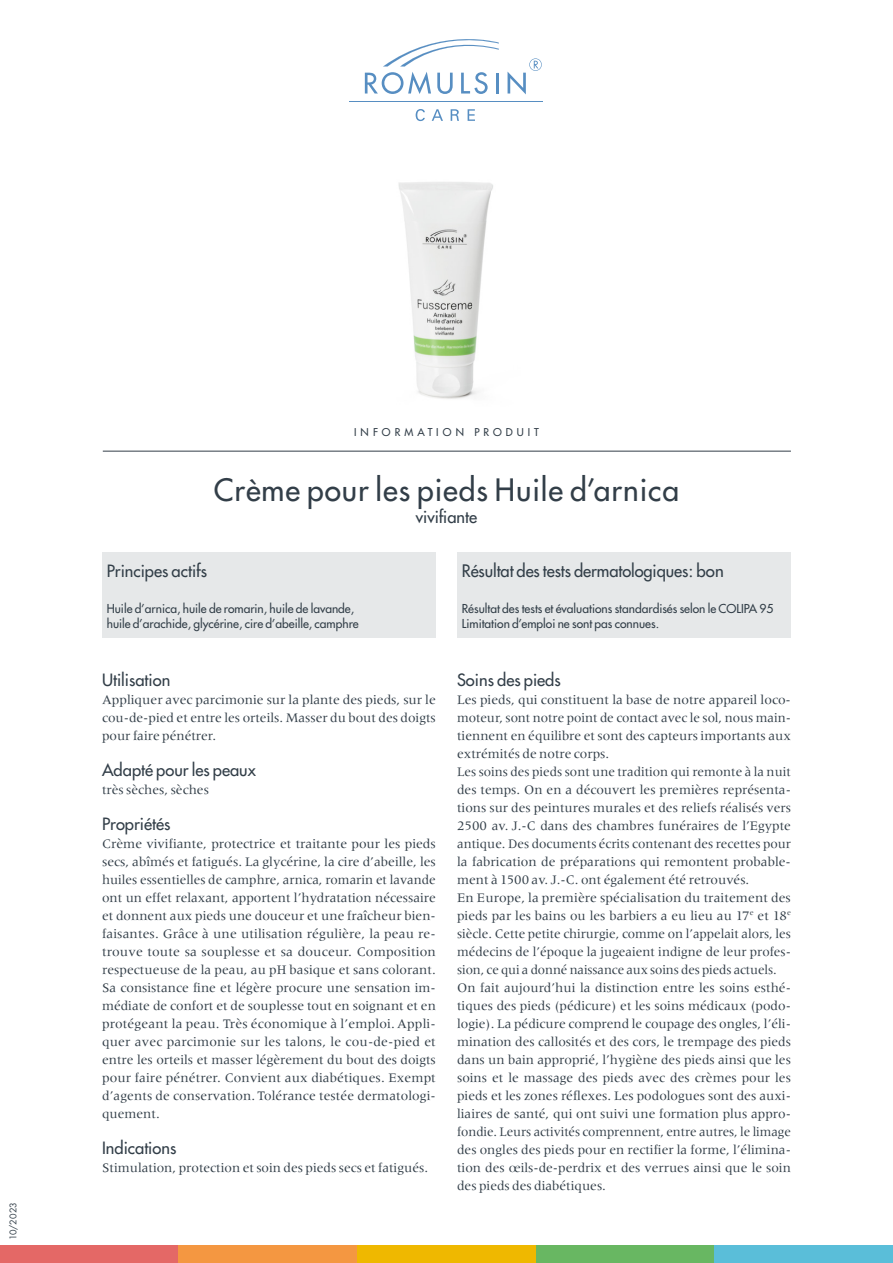
<style>
.page{position:relative;width:893px;height:1263px;background:#fff}
.page>*{position:absolute;margin:0;border:0;box-sizing:border-box;transform-origin:0 0}
.t1{font:500 30px "Futura Std";letter-spacing:.03em;color:#323e48}
.t2{font:500 16.8px "Futura Std";letter-spacing:-.005em;color:#323e48}
.t3{font:500 16.5px "Futura Std";color:#323e48}
.t4{font:13.5px/18px "Meridien";color:#323e48}
.t5{font:500 12px/15px "Futura Std";color:#323e48}
.t6{font:500 10.5px "Futura Std";letter-spacing:.39em;color:#323e48}
.t7{font:9px "Futura Std";color:#323e48}
.s1{font-size:17.25px}
</style>
<div class="page">
<div style="left:457px;top:553px;width:334px;height:85px;background:#e6e8e9"></div>
<div style="left:102px;top:553px;width:334px;height:85px;background:#e6e8e9"></div>
<hr style="left:103px;top:451px;width:688px;height:1px;background:#323e48">
<div style="left:0;top:1245px;width:179px;height:18px;background:#e46866"></div>
<div style="left:179px;top:1245px;width:178px;height:18px;background:#f49741"></div>
<div style="left:357px;top:1245px;width:179px;height:18px;background:#efb800"></div>
<div style="left:536px;top:1245px;width:178px;height:18px;background:#68b762"></div>
<div style="left:714px;top:1245px;width:179px;height:18px;background:#5abed9"></div>
<img style="left:398px;top:182px;width:95px;height:217px">
<svg style="left:416px;top:109px;width:59px;height:12px"></svg>
<hr style="left:350px;top:101px;width:193px;height:1px;background:#578ec2">
<svg style="left:365px;top:39px;width:134px;height:55px"></svg>
<svg style="left:508px;top:58px;width:34px;height:36px"></svg>
<p class="t7" style="left:7px;top:1240px;width:40px;rotate:-90deg">10/2023</p>
<p class="t6" style="left:354px;top:426px;width:186px">INFORMATION PRODUIT</p>
<h1 class="t1" style="left:214px;top:471px;width:467px">Crème pour les pieds Huile d’arnica</h1>
<p class="t3" style="left:416px;top:507px;width:63px">vivifiante</p>
<p class="t3" style="left:107px;top:561px;width:102px">Principes actifs</p>
<p class="t2" style="left:462px;top:561px;width:263px">Résultat des tests dermatologiques<span class="s1">:</span> bon</p>
<p class="t5" style="left:107px;top:601px;width:254px">Huile d’arnica, huile de romarin, huile de lavande, huile d’arachide, glycérine, cire d’abeille, camphre</p>
<p class="t5" style="left:462px;top:601px;width:313px">Résultat des tests et évaluations standardisés selon le COLIPA 95<br>Limitation d’emploi ne sont pas connues.</p>
<p class="t3" style="left:102px;top:669px;width:70px">Utilisation</p>
<p class="t4" style="left:102px;top:690px;width:335px;text-align:justify">Appliquer avec parcimonie sur la plante des pieds, sur le cou-de-pied et entre les orteils. Masser du bout des doigts pour faire pénétrer.</p>
<p class="t3" style="left:102px;top:759px;width:155px">Adapté pour les peaux</p>
<p class="t4" style="left:102px;top:780px;width:108px">très sèches, sèches</p>
<p class="t3" style="left:102px;top:813px;width:70px">Propriétés</p>
<p class="t4" style="left:102px;top:834px;width:335px">Crème vivifiante, protectrice et traitante pour les pieds secs, abîmés et fatigués. La glycérine, la cire d’abeille, les huiles essentielles de camphre, arnica, romarin et lavande ont un effet relaxant, apportent l’hydratation nécessaire et donnent aux pieds une douceur et une fraîcheur bien&shy;faisantes. Grâce à une utilisation régulière, la peau re&shy;trouve toute sa souplesse et sa douceur. Composition respectueuse de la peau, au pH basique et sans colorant.<br>Sa consistance fine et légère procure une sensation im&shy;médiate de confort et de souplesse tout en soignant et en protégeant la peau. Très économique à l’emploi. Appli&shy;quer avec parcimonie sur les talons, le cou-de-pied et entre les orteils et masser légèrement du bout des doigts pour faire pénétrer. Convient aux diabétiques. Exempt d’agents de conservation. Tolérance testée dermatologi&shy;quement.</p>
<p class="t3" style="left:102px;top:1137px;width:76px">Indications</p>
<p class="t4" style="left:102px;top:1158px;width:328px">Stimulation, protection et soin des pieds secs et fatigués.</p>
<p class="t3" style="left:457px;top:669px;width:105px">Soins des pieds</p>
<p class="t4" style="left:457px;top:690px;width:335px">Les pieds, qui constituent la base de notre appareil loco&shy;moteur, sont notre point de contact avec le sol, nous main&shy;tiennent en équilibre et sont des capteurs importants aux extrémités de notre corps.<br>Les soins des pieds sont une tradition qui remonte à la nuit des temps. On en a découvert les premières représenta&shy;tions sur des peintures murales et des reliefs réalisés vers 2500 av. J.-C dans des chambres funéraires de l’Egypte antique. Des documents écrits contenant des recettes pour la fabrication de préparations qui remontent probable&shy;ment à 1500 av. J.-C. ont également été retrouvés.<br>En Europe, la première spécialisation du traitement des pieds par les bains ou les barbiers a eu lieu au 17<sup>e</sup> et 18<sup>e </sup>siècle. Cette petite chirurgie, comme on l’appelait alors, les médecins de l’époque la jugeaient indigne de leur profes&shy;sion, ce qui a donné naissance aux soins des pieds actuels.<br>On fait aujourd’hui la distinction entre les soins esthé&shy;tiques des pieds (pédicure) et les soins médicaux (podo&shy;logie). La pédicure comprend le coupage des ongles, l’éli&shy;mination des callosités et des cors, le trempage des pieds dans un bain approprié, l’hygiène des pieds ainsi que les soins et le massage des pieds avec des crèmes pour les pieds et les zones réflexes. Les podologues sont des auxi&shy;liaires de santé, qui ont suivi une formation plus appro&shy;fondie. Leurs activités comprennent, entre autres, le limage des ongles des pieds pour en rectifier la forme, l’élimina&shy;tion des œils-de-perdrix et des verrues ainsi que le soin des pieds des diabétiques.</p>
</div>
